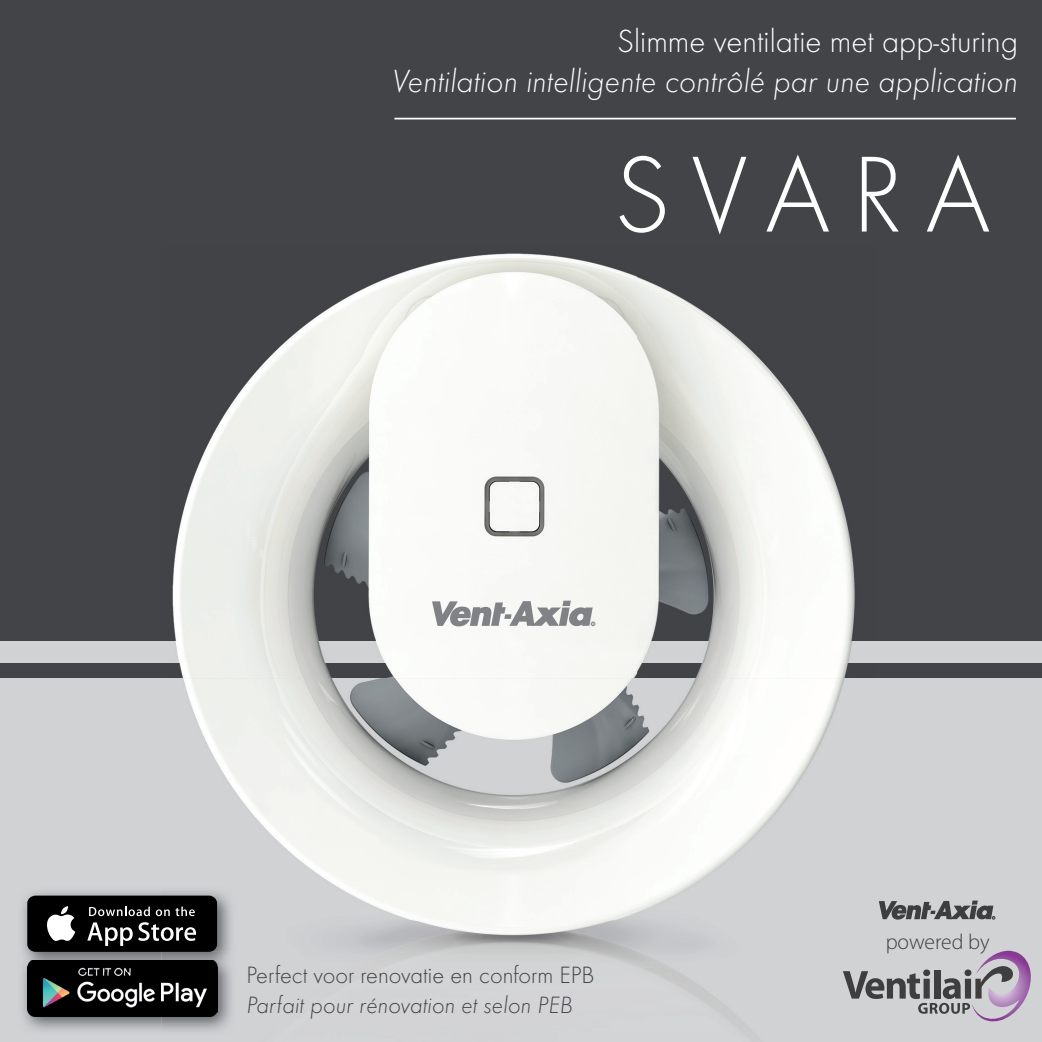
<style>
.page{position:relative;width:1042px;height:1042px;background:#424447}
.page>*{position:absolute;margin:0;border:0;box-sizing:border-box;transform-origin:0 0}
.t1{font:300 112px "Futura T";letter-spacing:.185em;color:#fff}
.t2{font:italic 300 33.25px "Futura T";color:#fff}
.t3{font:300 33.25px "Futura T";color:#fff}
.t4{font:300 24.5px "Futura T";color:#424447}
.t5{font:italic 300 24.5px "Futura T";color:#424447}
.t6{font:300 21.7px "Myriad Pro";letter-spacing:-.005em;color:#3e3e3f}
</style>
<div class="page">
<div style="left:0;top:641px;width:1042px;height:22px;background:#d1d2d4"></div>
<div style="left:0;top:678px;width:1042px;height:364px;background:#d1d2d4"></div>
<img style="left:172px;top:253px;width:683px;height:667px">
<img style="left:172px;top:641px;width:683px;height:22px">
<img style="left:351px;top:920px;width:391px;height:101px">
<img style="left:23px;top:886px;width:213px;height:145px">
<img style="left:27px;top:971px;width:190px;height:45px">
<img style="left:23px;top:951px;width:213px;height:20px">
<div style="left:27px;top:895px;width:190px;height:57px;background:#000;border-radius:8px"></div>
<svg style="left:47px;top:906px;width:28px;height:35px"></svg>
<svg style="left:87px;top:922px;width:109px;height:24px"></svg>
<svg style="left:89px;top:906px;width:61px;height:10px"></svg>
<svg style="left:156px;top:906px;width:39px;height:10px"></svg>
<svg style="left:843px;top:951px;width:188px;height:71px"></svg>
<svg style="left:879px;top:900px;width:116px;height:20px"></svg>
<svg style="left:432px;top:601px;width:163px;height:25px"></svg>
<hr style="left:394px;top:118px;width:622px;height:1px;background:#fff">
<p class="t3" style="left:617px;top:22px;width:402px">Slimme ventilatie met app-sturing</p>
<p class="t2" style="left:392px;top:62px;width:627px">Ventilation intelligente contrôlé par une application</p>
<h1 class="t1" style="left:613px;top:129px;width:379px">SVARA</h1>
<p class="t4" style="left:246px;top:961px;width:350px">Perfect voor renovatie en conform EPB</p>
<p class="t5" style="left:246px;top:990px;width:328px">Parfait pour rénovation et selon PEB</p>
<p class="t6" style="left:885px;top:928px;width:105px">powered by</p>
</div>
